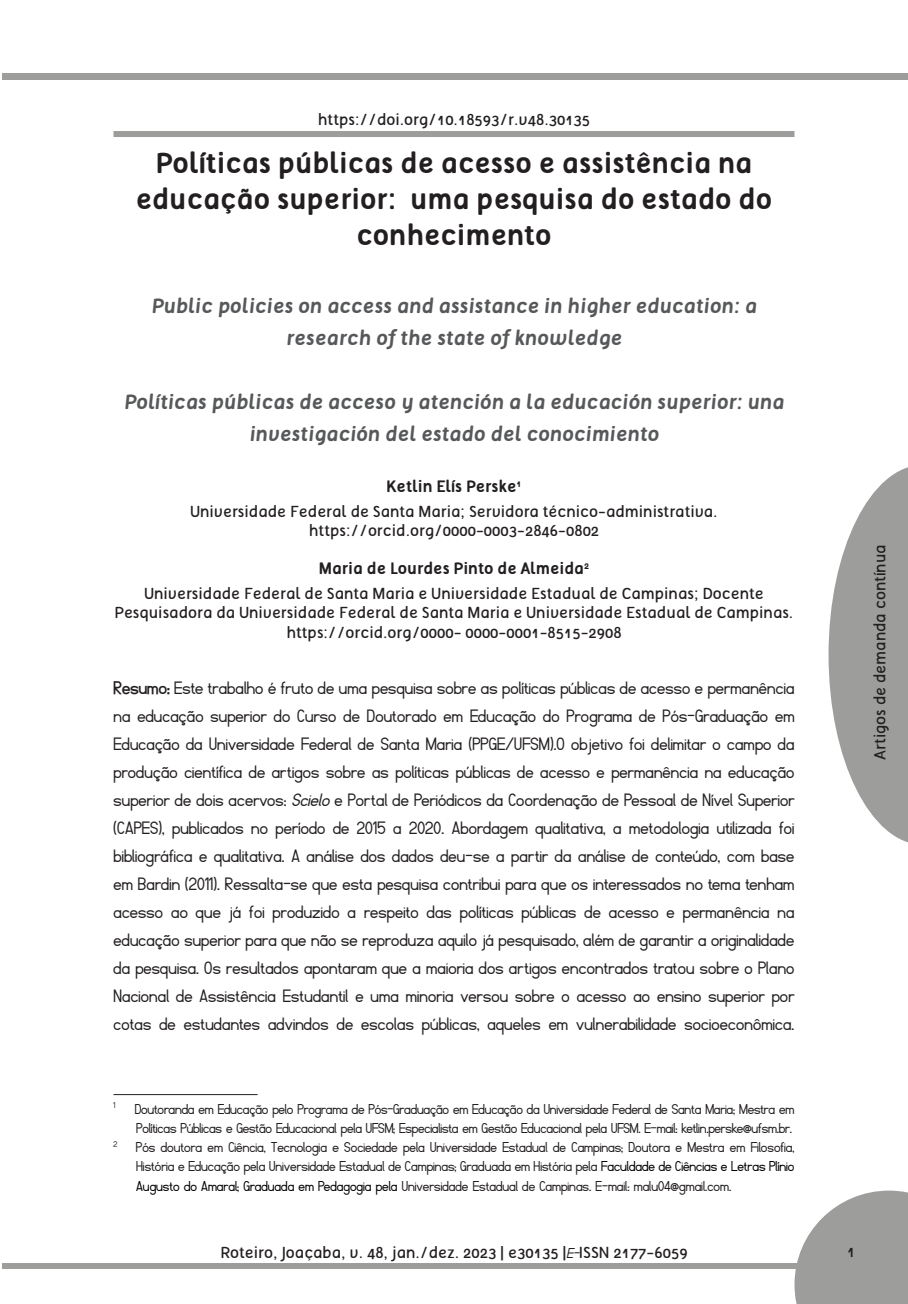
<style>
.page{position:relative;width:908px;height:1304px;background:#fff}
.page>*{position:absolute;margin:0;border:0;box-sizing:border-box;transform-origin:0 0}
.Títulos_Artigos{font:700 28px/36px "Tellural";color:#231f20;text-align:center}
.resumo-_texto{font:20px/28px "Fibel Nord";letter-spacing:.01em;color:#231f20;text-align:justify}
.Títulos_estrangeiros{font:italic 700 20px/32px "Tellural";color:#57585a;text-align:center}
.nota_de_rodapé_ok{font:16px/19.2px "Fibel Nord";letter-spacing:-.01em;color:#231f20;text-align:right}
.Autores{font:16px/19.2px "Tellural";color:#231f20;text-align:center}
.Só_autores{font:700 16px "Tellural";color:#231f20}
.DOI{font:16px "Tellural";color:#231f20}
.s1{font-weight:700}
.s2{font-style:italic}
.s3{color:#000}
.s4{font-family:"Fibel Nord";font-style:italic}
</style>
<div class="page">
<svg style="left:794px;top:1191px;width:113px;height:113px;background:#ababab"></svg>
<div style="left:2px;top:1263px;width:796px;height:6px;background:#9d9d9c"></div>
<div style="left:2px;top:73px;width:905px;height:7px;background:#9d9d9c"></div>
<svg style="left:828px;top:467px;width:79px;height:375px"></svg>
<div style="left:113px;top:131px;width:681px;height:6px;background:#9d9d9c"></div>
<hr style="left:113px;top:1094px;width:144px;height:1px;background:#231f20">
<p class="DOI" style="left:318px;top:111px;width:274px">https://doi.org/10.18593/r.v48.30135</p>
<p class="Títulos_Artigos" style="left:136px;top:145px;width:637px">Políticas públicas de acesso e assistência na educação superior: uma pesquisa do estado do conhecimento</p>
<p class="Títulos_estrangeiros" style="left:151px;top:290px;width:607px">Public policies on access and assistance in higher education: a research of the state of knowledge</p>
<p class="Títulos_estrangeiros" style="left:124px;top:386px;width:661px">Políticas públicas de acceso y atención a la educación superior: una investigación del estado del conocimiento</p>
<p class="Só_autores" style="left:386px;top:477px;width:137px">Ketlin Elís Perske<sup>1</sup></p>
<p class="Autores" style="left:190px;top:502px;width:529px">Universidade Federal de Santa Maria; Servidora técnico-administrativa.</p>
<p class="Autores" style="left:309px;top:521px;width:292px">https://orcid.org/0000-0003-2846-0802</p>
<p class="Só_autores" style="left:318px;top:560px;width:272px">Maria de Lourdes Pinto de Almeida<sup>2</sup></p>
<p class="Autores" style="left:114px;top:584px;width:680px">Universidade Federal de Santa Maria e Universidade Estadual de Campinas; Docente<br>Pesquisadora da Universidade Federal de Santa Maria e Universidade Estadual de Campinas.</p>
<p class="Autores" style="left:286px;top:623px;width:337px">https://orcid.org/0000- 0000-0001-8515-2908</p>
<p class="resumo-_texto" style="left:113px;top:674px;width:682px"><span class="s1">Resumo:</span> Este trabalho é fruto de uma pesquisa sobre as políticas públicas de acesso e permanência na educação superior do Curso de Doutorado em Educação do Programa de Pós-Graduação em Educação da Universidade Federal de Santa Maria (PPGE/UFSM).O objetivo foi delimitar o campo da produção científica de artigos sobre as políticas públicas de acesso e permanência na educação superior de dois acervos: <span class="s2">Scielo</span> e Portal de Periódicos da Coordenação de Pessoal de Nível Superior (CAPES), publicados no período de 2015 a 2020. Abordagem qualitativa, a metodologia utilizada foi bibliográfica e qualitativa. A análise dos dados deu-se a partir da análise de conteúdo, com base em Bardin (2011). Ressalta-se que esta pesquisa contribui para que os interessados no tema tenham acesso ao que já foi produzido a respeito das políticas públicas de acesso e permanência na educação superior para que não se reproduza aquilo já pesquisado, além de garantir a originalidade da pesquisa. Os resultados apontaram que a maioria dos artigos encontrados tratou sobre o Plano Nacional de Assistência Estudantil e uma minoria versou sobre o acesso ao ensino superior por cotas de estudantes advindos de escolas públicas, aqueles em vulnerabilidade socioeconômica.</p>
<p class="Autores" style="left:870px;top:760px;width:217px;rotate:-90deg">Artigos de demanda contínua</p>
<p class="nota_de_rodapé_ok" style="left:113px;top:1100px;width:682px"><sup>1</sup> Doutoranda em Educação pelo Programa de Pós-Graduação em Educação da Universidade Federal de Santa Maria; Mestra em<br>Políticas Públicas e Gestão Educacional pela UFSM; Especialista em Gestão Educacional pela UFSM. E-mail: ketlin.perske@ufsm.br.</p>
<p class="nota_de_rodapé_ok" style="left:136px;top:1138px;width:659px;text-align:justify;text-indent:-23px"><sup>2</sup> Pós doutora em Ciência, Tecnologia e Sociedade pela Universidade Estadual de Campinas; Doutora e Mestra em Filosofia, História e Educação pela Universidade Estadual de Campinas; Graduada em História pela <span class="s3">Faculdade de Ciências e Letras Plínio Augusto do Amaral; Graduada em Pedagogia pela</span> Universidade Estadual de Campinas. E-mail: malu04@gmail.com.</p>
<p class="Autores" style="left:220px;top:1243px;width:468px">Roteiro, Joaçaba, v. 48, jan./dez. 2023 | e30135 |<span class="s4">E-</span>ISSN 2177-6059</p>
<p class="Autores" style="left:846px;top:1242px;width:10px">1</p>
</div>
